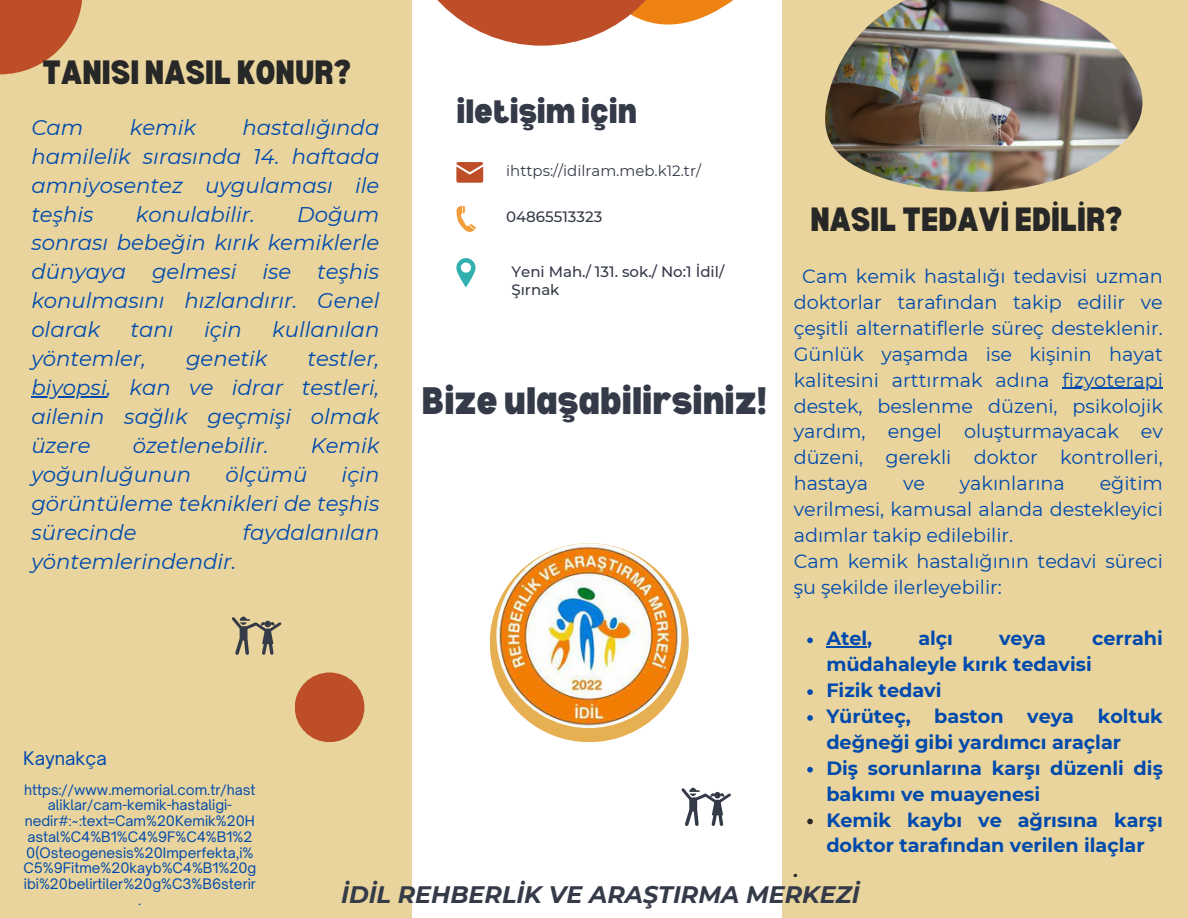
<style>
.page{position:relative;width:1188px;height:918px;background:#fff}
.page>*{position:absolute;margin:0;border:0;box-sizing:border-box;transform-origin:0 0}
.t1{font:900 semi-condensed 37.5px "Bernoru";color:#343a48}
.t2{font:900 semi-condensed 33px "Bernoru";color:#272727}
.t3{font:900 semi-condensed 33px "Bernoru";color:#343a48}
.t4{font:900 semi-condensed 32.85px "Bernoru";color:#272727}
.t5{font:italic 700 23.85px "Montserrat";color:#343a48}
.t6{font:italic 21.3px/29px "Montserrat";color:#004aad;text-align:justify}
.t7{font:19.2px/25.8px "Montserrat";color:#004aad}
.t8{font:700 19.2px/25.8px "Montserrat";color:#004aad}
.t9{font:18px "Open Sauce One";color:#004aad}
.t10{font:italic 700 17.7px "Montserrat";color:#272727}
.t11{font:500 15px/18px "Montserrat";color:#343a48}
.t12{font:15px "Montserrat";color:#343a48}
.t13{font:13.8px/15.8px "Open Sauce One";color:#004aad;text-align:center}
</style>
<div class="page">
<div style="left:0;top:0;width:412px;height:918px;background:#e8d49c"></div>
<div style="left:782px;top:0;width:406px;height:918px;background:#e8d49c"></div>
<svg style="left:684px;top:0;width:50px;height:23px"></svg>
<svg style="left:437px;top:0;width:247px;height:46px;fill:#bd4e27"></svg>
<svg style="left:0;top:0;width:82px;height:74px;fill:#bd4e27"></svg>
<svg style="left:232px;top:616px;width:49px;height:39px"></svg>
<svg style="left:456px;top:206px;width:20px;height:26px"></svg>
<svg style="left:456px;top:258px;width:20px;height:29px"></svg>
<svg style="left:456px;top:162px;width:27px;height:20px"></svg>
<div style="left:490px;top:543px;width:199px;height:199px;background:#e6af51;border-radius:50%"></div>
<img style="left:496px;top:543px;width:185px;height:185px;border-radius:50%">
<div style="left:295px;top:672px;width:69px;height:70px;background:#bd4e27;border-radius:50%"></div>
<img style="left:825px;top:0;width:318px;height:192px">
<hr style="left:1062px;top:388px;width:101px;height:1px;background:#004aad">
<svg style="left:807px;top:638px;width:6px;height:5px"></svg>
<hr style="left:826px;top:647px;width:41px;height:1px;background:#004aad">
<svg style="left:807px;top:689px;width:6px;height:6px"></svg>
<svg style="left:807px;top:715px;width:6px;height:6px"></svg>
<svg style="left:807px;top:767px;width:6px;height:6px"></svg>
<svg style="left:807px;top:819px;width:6px;height:5px"></svg>
<hr style="left:31px;top:396px;width:76px;height:1px;background:#004aad">
<svg style="left:681px;top:787px;width:50px;height:39px"></svg>
<h2 class="t2" style="left:42px;top:53px;width:310px">TANISI NASIL KONUR?</h2>
<h3 class="t6" style="left:31px;top:113px;width:54px">Cam</h3>
<h3 class="t6" style="left:130px;top:113px;width:68px">kemik</h3>
<p class="t3" style="left:456px;top:93px;width:182px">iletişim için</p>
<h3 class="t6" style="left:31px;top:113px;width:350px;text-indent:211px">hastalığında hamilelik sırasında 14. haftada amniyosentez uygulaması ile teşhis</h3>
<p class="t12" style="left:506px;top:161px;width:196px">i https://idi lram.meb.k12.tr/</p>
<p class="t4" style="left:810px;top:200px;width:313px">NASIL TEDAVİ EDİLİ İRİ ?</p>
<h3 class="t6" style="left:136px;top:199px;width:121px">konulabilir.</h3>
<h3 class="t6" style="left:31px;top:199px;width:350px;text-indent:266px">Doğum sonrası bebeğin kırık kemiklerle dünyaya gelmesi</h3>
<p class="t11" style="left:506px;top:208px;width:98px">04865513323</p>
<h3 class="t6" style="left:31px;top:257px;width:350px;text-indent:231px">ise teşhis konulmasını hızlandırır. Genel olarak</h3>
<p class="t11" style="left:511px;top:263px;width:214px">Yeni Mah./ 131. sok./ No:1 İdi l/<br>Şırnak</p>
<p class="t7" style="left:794px;top:263px;width:371px;text-align:justify;text-indent:9px">Cam kemi k hastalığı tedavisi uzman doktorlar tarafından taki p edi li r ve çeşitli alternatiflerle süreç destekleni r.<br>Günlük yaşamda ise kişi ni n hayat kalitesi ni arttırmak adına</p>
<h3 class="t6" style="left:131px;top:315px;width:45px">tanı</h3>
<h3 class="t6" style="left:204px;top:315px;width:39px">için</h3>
<h3 class="t6" style="left:272px;top:315px;width:109px">kullanılan</h3>
<h3 class="t6" style="left:31px;top:344px;width:116px">yöntemler,</h3>
<h3 class="t6" style="left:186px;top:344px;width:83px">genetik</h3>
<h3 class="t6" style="left:307px;top:344px;width:73px">testler,</h3>
<p class="t6" style="left:31px;top:373px;width:350px">biyopsi, kan ve idrar testleri, ailenin sağlık geçmişi olmak üzere</p>
<p class="t7" style="left:794px;top:367px;width:371px;text-indent:269px">fi zyoterapi destek, beslenme düzeni, psi koloji k yardım, engel oluşturmayacak ev düzeni, gerekli</p>
<h5 class="t1" style="left:422px;top:379px;width:347px">Bize ulaşabilirsiniz!</h5>
<p class="t6" style="left:133px;top:431px;width:137px">özetlenebilir.</p>
<p class="t6" style="left:311px;top:431px;width:70px">Kemik</p>
<p class="t6" style="left:31px;top:460px;width:161px">yoğunluğunun</p>
<p class="t6" style="left:225px;top:460px;width:84px">ölçümü</p>
<p class="t7" style="left:974px;top:445px;width:191px">doktor kontrolleri,</p>
<p class="t6" style="left:31px;top:460px;width:350px;text-indent:310px">için görüntüleme teknikleri de teşhis sürecinde</p>
<p class="t7" style="left:794px;top:470px;width:76px">hastaya</p>
<p class="t7" style="left:903px;top:470px;width:23px">ve</p>
<p class="t7" style="left:960px;top:470px;width:107px">yakınlarına</p>
<p class="t7" style="left:794px;top:470px;width:371px;text-indent:306px">eğiti m veri lmesi, kamusal alanda destekleyici adımlar takip edilebilir.<br>Cam kemi k hastalığının tedavi süreci şu şeki lde i lerleyebi li r:</p>
<p class="t8" style="left:826px;top:626px;width:47px">Atel,</p>
<p class="t8" style="left:918px;top:626px;width:36px">alçı</p>
<p class="t8" style="left:999px;top:626px;width:48px">veya</p>
<p class="t8" style="left:1092px;top:626px;width:70px">cerrahi</p>
<p class="t8" style="left:826px;top:652px;width:338px">müdahaleyle kırık tedavisi<br>Fizik tedavi<br>Yürüteç, baston veya koltuk değneği gibi yardımcı araçlar</p>
<p class="t8" style="left:826px;top:755px;width:338px">Diş sorunlarına karşı düzenli diş bakımı ve muayenesi</p>
<p class="t8" style="left:826px;top:807px;width:338px">Kemik kaybı ve ağrısına karşı doktor tarafından verilen ilaçlar</p>
<p class="t10" style="left:794px;top:860px;width:6px">.</p>
<p class="t6" style="left:243px;top:518px;width:138px">faydalanılan</p>
<p class="t6" style="left:31px;top:547px;width:206px">yöntemlerindendir.</p>
<p class="t9" style="left:23px;top:747px;width:85px">Kaynakça</p>
<p class="t13" style="left:23px;top:781px;width:234px">https://www.memorial.com.tr/hast aliklar/cam-kemik-hastaligi&shy;nedir#:~:text=Cam%20Kemik%20H astal%C4%B1%C4%9F%C4%B1%2<br>0(Osteogenesis%20Imperfekta,i%<br>C5%9Fitme%20kayb%C4%B1%20g ibi%20belirtiler%20g%C3%B6sterir .</p>
<h6 class="t5" style="left:341px;top:880px;width:520px">İDİL REHBERLİK VE ARAŞTIRMA MERKEZİ</h6>
</div>
